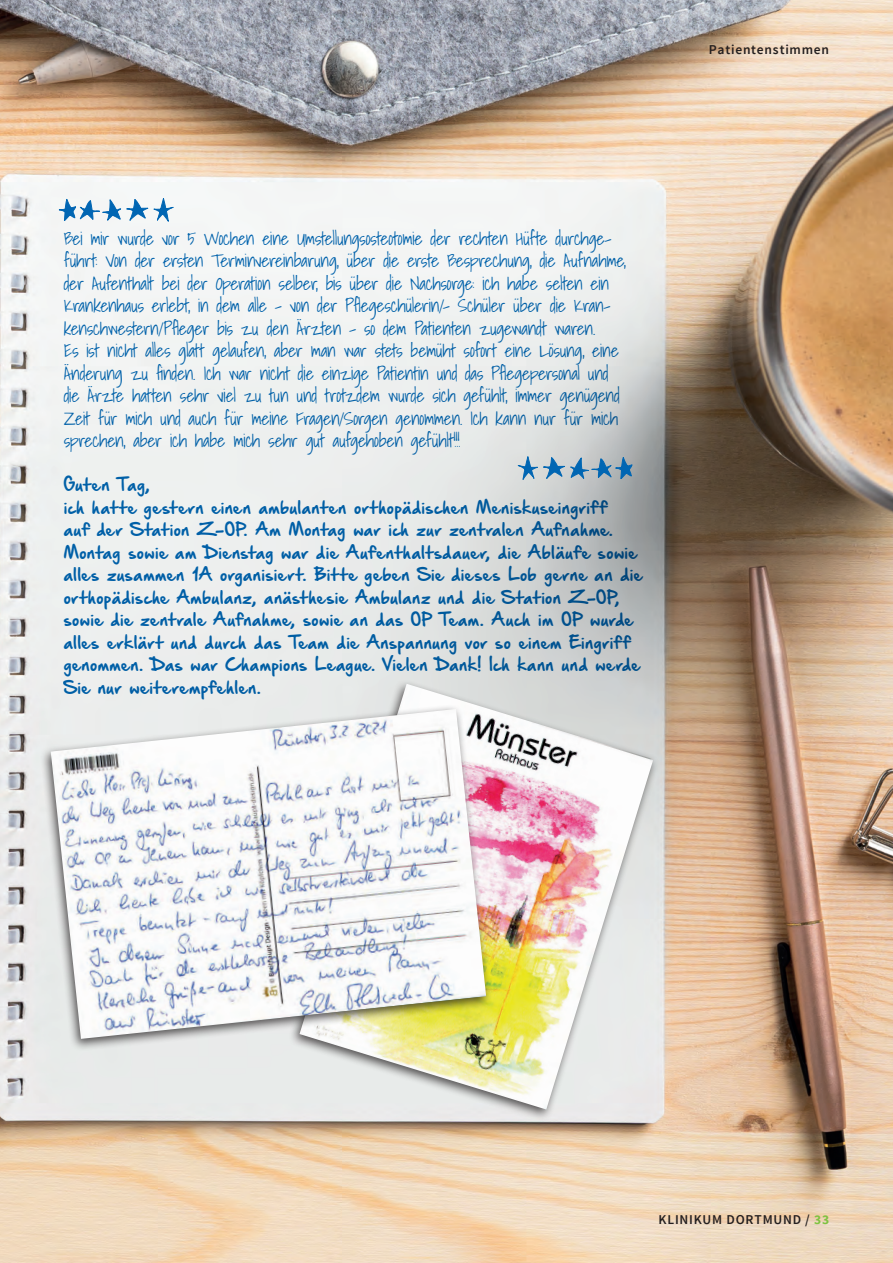
<style>
.page{position:relative;width:893px;height:1263px;background:#fff}
.page>*{position:absolute;margin:0;border:0;box-sizing:border-box;transform-origin:0 0}
.t1{font:300 18px/22.5px "Shadows Into";letter-spacing:-.02em;color:#0166b3}
.t2{font:15px/22.5px "Hand Of Sean Demo";letter-spacing:.01em;color:#0166b3}
.t3{font:600 13.5px "Source Sans Pro";letter-spacing:.055em;color:#231f20}
.s1{font-weight:700;color:#7fc241}
</style>
<div class="page">
<img style="left:0;top:0;width:893px;height:1263px">
<svg style="left:42px;top:195px;width:168px;height:46px"></svg>
<svg style="left:482px;top:453px;width:152px;height:46px;background:#b5c2ca"></svg>
<div style="left:289px;top:679px;width:370px;height:442px;background:#231f20;opacity:.75"></div>
<img style="left:299px;top:684px;width:354px;height:425px">
<div style="left:40px;top:704px;width:452px;height:347px;background:#231f20;opacity:.75"></div>
<img style="left:51px;top:709px;width:435px;height:330px">
<p class="t3" style="left:709px;top:41px;width:122px">Patientenstimmen</p>
<p class="t1" style="left:64px;top:227px;width:563px">Bei mir wurde vor 5 Wochen eine Umstellungsosteotomie der rechten Hüfte durchge&shy;führt: Von der ersten Terminvereinbarung, über die erste Besprechung, die Aufnahme, der Aufenthalt bei der Operation selber, bis über die Nachsorge: ich habe selten ein Krankenhaus erlebt, in dem alle – von der Pflegeschülerin/- Schüler über die Kran&shy;kenschwestern/Pfleger bis zu den Ärzten – so dem Patienten zugewandt waren.<br>Es ist nicht alles glatt gelaufen, aber man war stets bemüht sofort eine Lösung, eine Änderung zu finden. Ich war nicht die einzige Patientin und das Pflegepersonal und die Ärzte hatten sehr viel zu tun und trotzdem wurde sich gefühlt, immer genügend Zeit für mich und auch für meine Fragen/Sorgen genommen. Ich kann nur für mich sprechen, aber ich habe mich sehr gut aufgehoben gefühlt!!!</p>
<p class="t2" style="left:64px;top:475px;width:580px">Guten Tag,<br>ich hatte gestern einen ambulanten orthopädischen Meniskuseingriff<br>auf der Station Z-OP. Am Montag war ich zur zentralen Aufnahme.<br>Montag sowie am Dienstag war die Aufenthaltsdauer, die Abläufe sowie alles zusammen 1A organisiert. Bitte geben Sie dieses Lob gerne an die orthopädische Ambulanz, anästhesie Ambulanz und die Station Z-OP, sowie die zentrale Aufnahme, sowie an das OP Team. Auch im OP wurde alles erklärt und durch das Team die Anspannung vor so einem Eingriff genommen. Das war Champions League. Vielen Dank! Ich kann und werde Sie nur weiterempfehlen.</p>
<p class="t3" style="left:658px;top:1211px;width:172px">KLINIKUM DORTMUND / <span class="s1">33</span></p>
</div>
